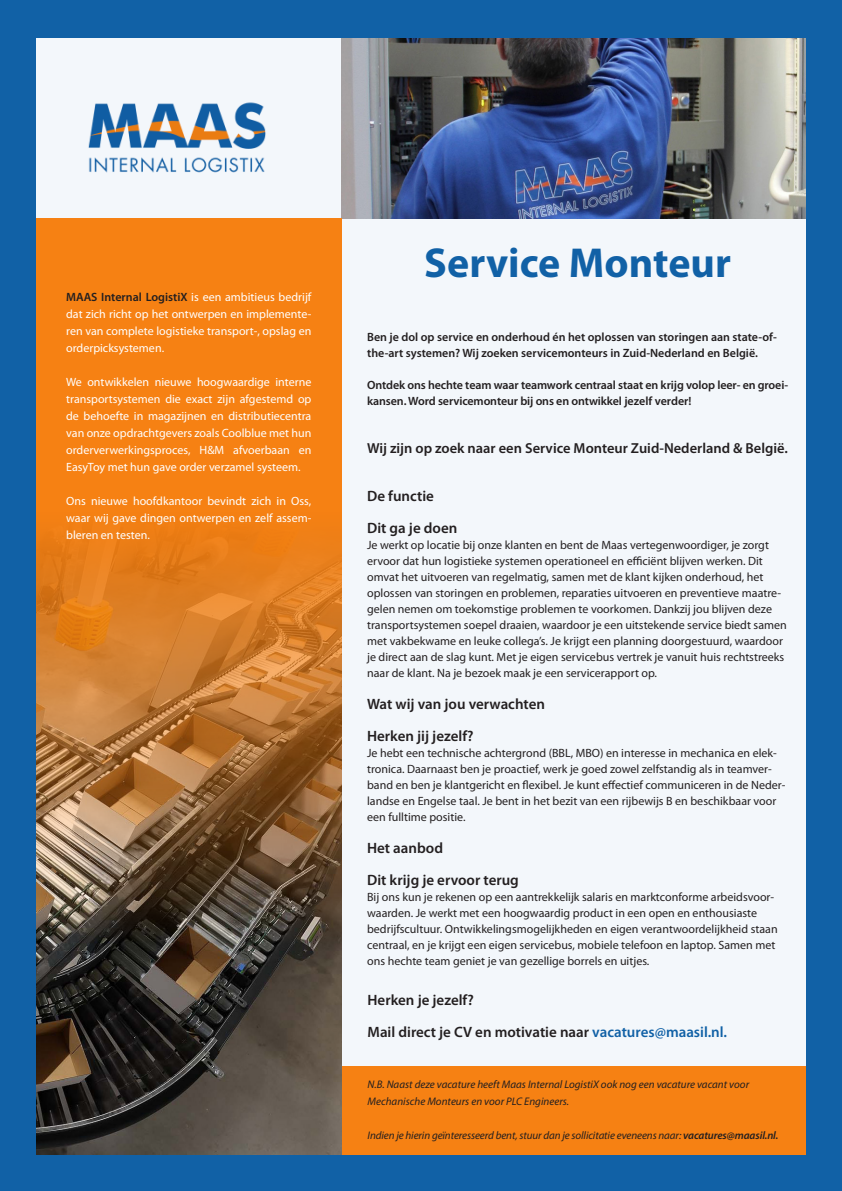
<style>
.page{position:relative;width:842px;height:1191px;background:#1161a6}
.page>*{position:absolute;margin:0;border:0;box-sizing:border-box;transform-origin:0 0}
.t1{font:700 42px "Myriad Pro";color:#1161a6}
.t2{font:600 15px "Myriad Pro";color:#231f20}
.t3{font:600 14.5px "Myriad Pro";color:#231f20}
.t4{font:12px/16px "Myriad Pro";color:#231f20}
.t5{font:12px/17px "Myriad Pro";color:#fff;text-align:justify}
.t6{font:600 12px/16px "Myriad Pro";letter-spacing:-.005em;color:#231f20}
.t7{font:italic 11px "Myriad Pro";color:#231f20}
.s1{font-weight:600;color:#231f20}
.s2{color:#1161a6}
.s3{font-weight:600}
</style>
<div class="page">
<div style="left:36px;top:38px;width:770px;height:1117px;background:#f3f7fb"></div>
<div style="left:342px;top:1066px;width:464px;height:89px;background:#f68113"></div>
<img style="left:342px;top:38px;width:464px;height:180px">
<img style="left:88px;top:102px;width:178px;height:71px">
<div style="left:36px;top:218px;width:306px;height:937px;background:#f68113"></div>
<img style="left:36px;top:531px;width:306px;height:624px">
<p class="t5" style="left:66px;top:288px;width:247px"><span class="s1">MAAS Internal LogistiX</span> is een ambitieus bedrijf dat zich richt op het ontwerpen en implemente&shy;ren van complete logistieke transport-, opslag en orderpicksystemen.</p>
<p class="t5" style="left:66px;top:373px;width:247px">We ontwikkelen nieuwe hoogwaardige interne transportsystemen die exact zijn afgestemd op de behoefte in magazijnen en distributiecentra van onze opdrachtgevers zoals Coolblue met hun orderverwerkingsproces, H&amp;M afvoerbaan en EasyToy met hun gave order verzamel systeem.</p>
<p class="t5" style="left:66px;top:492px;width:247px">Ons nieuwe hoofdkantoor bevindt zich in Oss, waar wij gave dingen ontwerpen en zelf assem&shy;bleren en testen.</p>
<p class="t1" style="left:424px;top:235px;width:308px">Service Monteur</p>
<p class="t6" style="left:367px;top:328px;width:411px">Ben je dol op service en onderhoud én het oplossen van storingen aan state-of&shy;the-art systemen? Wij zoeken servicemonteurs in Zuid-Nederland en België.</p>
<p class="t6" style="left:367px;top:376px;width:422px">Ontdek ons hechte team waar teamwork centraal staat en krijg volop leer- en groei&shy;kansen. Word servicemonteur bij ons en ontwikkel jezelf verder!</p>
<p class="t3" style="left:367px;top:439px;width:422px">Wij zijn op zoek naar een Service Monteur Zuid-Nederland &amp; België.</p>
<p class="t2" style="left:367px;top:486px;width:68px">De functie</p>
<p class="t2" style="left:367px;top:518px;width:92px">Dit ga je doen</p>
<p class="t4" style="left:367px;top:536px;width:421px">Je werkt op locatie bij onze klanten en bent de Maas vertegenwoordiger, je zorgt ervoor dat hun logistieke systemen operationeel en efficiënt blijven werken. Dit omvat het uitvoeren van regelmatig, samen met de klant kijken onderhoud, het oplossen van storingen en problemen, reparaties uitvoeren en preventieve maatre&shy;gelen nemen om toekomstige problemen te voorkomen. Dankzij jou blijven deze transportsystemen soepel draaien, waardoor je een uitstekende service biedt samen met vakbekwame en leuke collega’s. Je krijgt een planning doorgestuurd, waardoor je direct aan de slag kunt. Met je eigen servicebus vertrek je vanuit huis rechtstreeks naar de klant. Na je bezoek maak je een servicerapport op.</p>
<p class="t2" style="left:367px;top:694px;width:179px">Wat wij van jou verwachten</p>
<p class="t2" style="left:367px;top:726px;width:108px">Herken jij jezelf?</p>
<p class="t4" style="left:367px;top:744px;width:420px">Je hebt een technische achtergrond (BBL, MBO) en interesse in mechanica en elek&shy;tronica. Daarnaast ben je proactief, werk je goed zowel zelfstandig als in teamver&shy;band en ben je klantgericht en flexibel. Je kunt effectief communiceren in de Neder&shy;landse en Engelse taal. Je bent in het bezit van een rijbewijs B en beschikbaar voor een fulltime positie.</p>
<p class="t2" style="left:367px;top:838px;width:77px">Het aanbod</p>
<p class="t2" style="left:367px;top:870px;width:153px">Dit krijg je ervoor terug</p>
<p class="t4" style="left:367px;top:888px;width:412px">Bij ons kun je rekenen op een aantrekkelijk salaris en marktconforme arbeidsvoor&shy;waarden. Je werkt met een hoogwaardig product in een open en enthousiaste bedrijfscultuur. Ontwikkelingsmogelijkheden en eigen verantwoordelijkheid staan centraal, en je krijgt een eigen servicebus, mobiele telefoon en laptop. Samen met ons hechte team geniet je van gezellige borrels en uitjes.</p>
<p class="t2" style="left:368px;top:990px;width:108px">Herken je jezelf?</p>
<p class="t2" style="left:368px;top:1022px;width:361px">Mail direct je CV en motivatie naar <span class="s2">vacatures@maasil.nl.</span></p>
<p class="t7" style="left:368px;top:1078px;width:383px">N.B. Naast deze vacature heeft Maas Internal LogistiX ook nog een vacature vacant voor</p>
<p class="t7" style="left:368px;top:1095px;width:203px">Mechanische Monteurs en voor PLC Engineers.</p>
<p class="t7" style="left:368px;top:1129px;width:412px">Indien je hierin geïnteresseerd bent, stuur dan je sollicitatie eveneens naar: <span class="s3">vacatures@maasil.nl.</span></p>
</div>
